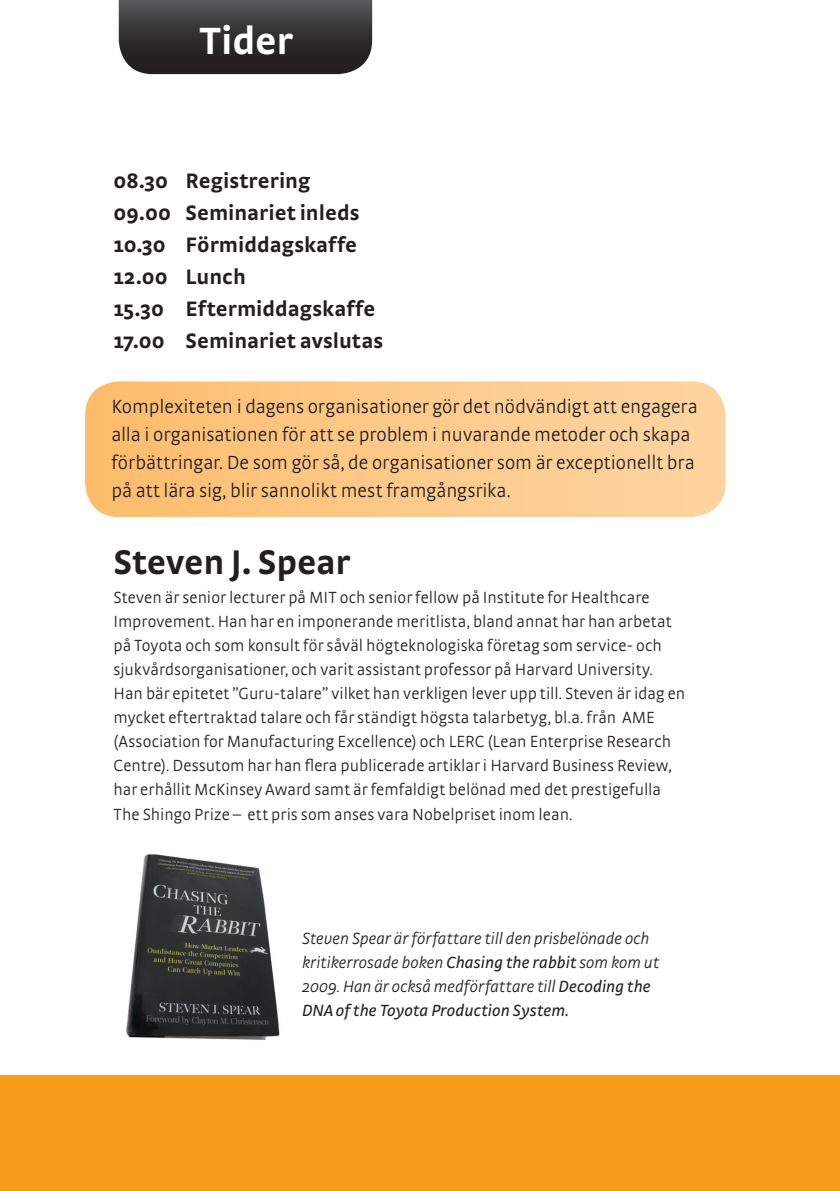
<style>
.page{position:relative;width:840px;height:1191px;background:#fff}
.page>*{position:absolute;margin:0;border:0;box-sizing:border-box;transform-origin:0 0}
.t1{font:700 40px "Strada";letter-spacing:-.005em;color:#fff}
.t2{font:700 36px "Strada";letter-spacing:-.005em;color:#231f20}
.t3{font:700 22px "Strada";color:#231f20}
.t4{font:300 20px/28px "Strada";letter-spacing:-.005em;color:#231f20}
.t5{font:300 17px/24px "Strada";letter-spacing:.005em;color:#231f20}
.t6{font:italic 300 17px/24px "Strada";letter-spacing:.005em;color:#231f20}
.s1{font-weight:400}
</style>
<div class="page">
<img style="left:126px;top:854px;width:154px;height:186px">
<div style="left:0;top:1075px;width:839px;height:116px;background:#f89c1c"></div>
<svg style="left:119px;top:0;width:253px;height:74px;background:#3a3839"></svg>
<svg style="left:85px;top:381px;width:640px;height:136px;background:#fcc989"></svg>
<p class="t1" style="left:199px;top:17px;width:95px">Tider</p>
<p class="t3" style="left:113px;top:167px;width:198px">08.30 Registrering</p>
<p class="t3" style="left:113px;top:199px;width:247px">09.00 Seminariet inleds</p>
<p class="t3" style="left:113px;top:231px;width:245px">10.30 Förmiddagskaffe</p>
<p class="t3" style="left:113px;top:263px;width:134px">12.00 Lunch</p>
<p class="t3" style="left:113px;top:295px;width:263px">15.30 Eftermiddagskaffe</p>
<p class="t3" style="left:113px;top:327px;width:271px">17.00 Seminariet avslutas</p>
<p class="t4" style="left:111px;top:392px;width:588px">Komplexiteten i dagens organisationer gör det nödvändigt att engagera alla i organisationen för att se problem i nuvarande metoder och skapa förbättringar. De som gör så, de organisationer som är exceptionellt bra på att lära sig, blir sannolikt mest framgångsrika.</p>
<p class="t2" style="left:113px;top:540px;width:238px">Steven J. Spear</p>
<p class="t5" style="left:113px;top:585px;width:573px">Steven är senior lecturer på MIT och senior fellow på Institute for Healthcare Improvement. Han har en imponerande meritlista, bland annat har han arbetat på Toyota och som konsult för såväl högteknologiska företag som service- och sjukvårdsorganisationer, och varit assistant professor på Harvard University.<br>Han bär epitetet ”Guru-talare” vilket han verkligen lever upp till. Steven är idag en mycket eftertraktad talare och får ständigt högsta talarbetyg, bl.a. från AME (Association for Manufacturing Excellence) och LERC (Lean Enterprise Research Centre). Dessutom har han flera publicerade artiklar i Harvard Business Review, har erhållit McKinsey Award samt är femfaldigt belönad med det prestigefulla The Shingo Prize – ett pris som anses vara Nobelpriset inom lean.</p>
<p class="t6" style="left:302px;top:925px;width:358px">Steven Spear är författare till den prisbelönade och kritikerrosade boken <span class="s1">Chasing the rabbit</span> som kom ut 2009. Han är också medförfattare till <span class="s1">Decoding the DNA of the Toyota Production System.</span></p>
</div>
